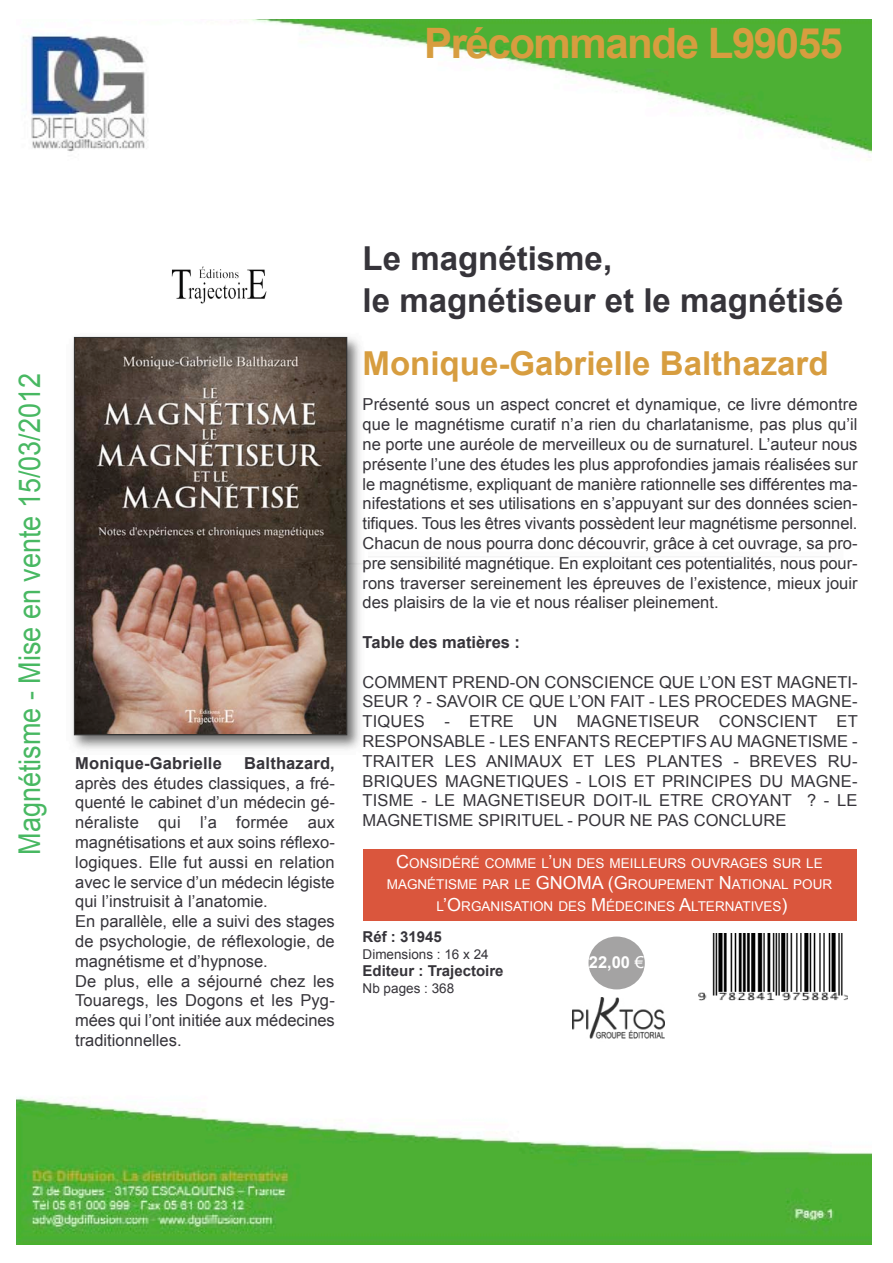
<style>
.page{position:relative;width:893px;height:1263px;background:#fff}
.page>*{position:absolute;margin:0;border:0;box-sizing:border-box;transform-origin:0 0}
.t1{font:700 42px "Arial";letter-spacing:-.035em;color:#d79d3f}
.t2{font:700 33px/42px "Arial";color:#36343a}
.t3{font:700 33px "Arial";color:#d79d3f}
.t4{font:30px "Arial";color:#48b862;scale:.9 1}
.t5{font:16.5px/19.8px "Arial";color:#36343a;text-align:justify}
.t6{font:700 16.5px "Arial";letter-spacing:.01em;color:#36343a}
.t7{font:700 16.5px "Arial";color:#fff}
.t8{font:700 15px "Arial";color:#36343a}
.t9{font:13.5px/21.6px "Arial";color:#fff;text-align:center}
.t10{font:13.5px "Arial";color:#36343a}
.s1{font-size:18px}
.s2{font-weight:400}
</style>
<div class="page">
<img style="left:17px;top:19px;width:855px;height:1226px">
<img style="left:67px;top:330px;width:300px;height:425px">
<img style="left:75px;top:338px;width:271px;height:396px">
<img style="left:698px;top:933px;width:150px;height:67px">
<svg style="left:588px;top:937px;width:56px;height:52px"></svg>
<img style="left:130px;top:245px;width:176px;height:71px">
<div style="left:570px;top:994px;width:111px;height:49px;background:#fff"></div>
<img style="left:572px;top:997px;width:92px;height:42px">
<div style="left:362px;top:849px;width:494px;height:71px;background:#da563d"></div>
<h1 class="t1" style="left:424px;top:20px;width:420px">Précommande L99055</h1>
<h3 class="t4" style="left:13px;top:855px;width:537px;rotate:-90deg">Magnétisme - Mise en vente 15/03/2012</h3>
<p class="t6" style="left:75px;top:754px;width:148px">Monique-Gabrielle</p>
<p class="t6" style="left:244px;top:754px;width:92px">Balthazard,</p>
<p class="t5" style="left:75px;top:773px;width:261px;text-align:left">après des études classiques, a fré&shy;quenté le cabinet d’un médecin gé&shy;néraliste qui l’a formée aux magnétisations et aux soins réflexo&shy;logiques. Elle fut aussi en relation avec le service d’un médecin légiste qui l’instruisit à l’anatomie.<br>En parallèle, elle a suivi des stages de psychologie, de réflexologie, de magnétisme et d’hypnose.<br>De plus, elle a séjourné chez les<br>Touaregs, les Dogons et les Pyg&shy;mées qui l’ont initiée aux médecines traditionnelles.</p>
<h2 class="t2" style="left:362px;top:237px;width:482px">Le magnétisme,<br>le magnétiseur et le magnétisé</h2>
<h2 class="t3" style="left:362px;top:345px;width:467px">Monique-Gabrielle Balthazard</h2>
<p class="t5" style="left:362px;top:395px;width:496px">Présenté sous un aspect concret et dynamique, ce livre démontre que le magnétisme curatif n’a rien du charlatanisme, pas plus qu’il ne porte une auréole de merveilleux ou de surnaturel. L’auteur nous présente l’une des études les plus approfondies jamais réalisées sur le magnétisme, expliquant de manière rationnelle ses différentes ma&shy;nifestations et ses utilisations en s’appuyant sur des données scien&shy;tifiques. Tous les êtres vivants possèdent leur magnétisme personnel.<br>Chacun de nous pourra donc découvrir, grâce à cet ouvrage, sa pro&shy;pre sensibilité magnétique. En exploitant ces potentialités, nous pour&shy;rons traverser sereinement les épreuves de l’existence, mieux jouir des plaisirs de la vie et nous réaliser pleinement.</p>
<p class="t6" style="left:362px;top:633px;width:159px">Table des matières :</p>
<p class="t5" style="left:362px;top:672px;width:496px">COMMENT PREND-ON CONSCIENCE QUE L’ON EST MAGNETI-SEUR ? - SAVOIR CE QUE L’ON FAIT - LES PROCEDES MAGNE-TIQUES - ETRE UN MAGNETISEUR CONSCIENT ET RESPONSABLE - LES ENFANTS RECEPTIFS AU MAGNETISME - TRAITER LES ANIMAUX ET LES PLANTES - BREVES RU-BRIQUES MAGNETIQUES - LOIS ET PRINCIPES DU MAGNE-TISME - LE MAGNETISEUR DOIT-IL ETRE CROYANT ? - LE MAGNETISME SPIRITUEL - POUR NE PAS CONCLURE</p>
<p class="t9" style="left:387px;top:852px;width:447px"><span class="s1">C</span>ONSIDÉRÉ COMME L<span class="s1">’</span>UN DES MEILLEURS OUVRAGES SUR LE<br>MAGNÉTISME PAR LE <span class="s1">GNOMA (G</span>ROUPEMENT <span class="s1">N</span>ATIONAL POUR<br>L<span class="s1">’O</span>RGANISATION DES <span class="s1">M</span>ÉDECINES <span class="s1">A</span>LTERNATIVES<span class="s1">)</span></p>
<p class="t8" style="left:362px;top:929px;width:81px">Réf : 31945</p>
<p class="t10" style="left:362px;top:947px;width:128px">Dimensions : 16 x 24</p>
<p class="t8" style="left:362px;top:963px;width:142px">Editeur : Trajectoire</p>
<p class="t10" style="left:362px;top:981px;width:93px">Nb pages : 368</p>
<p class="t7" style="left:589px;top:953px;width:57px">22,00 <span class="s2">€</span></p>
</div>
